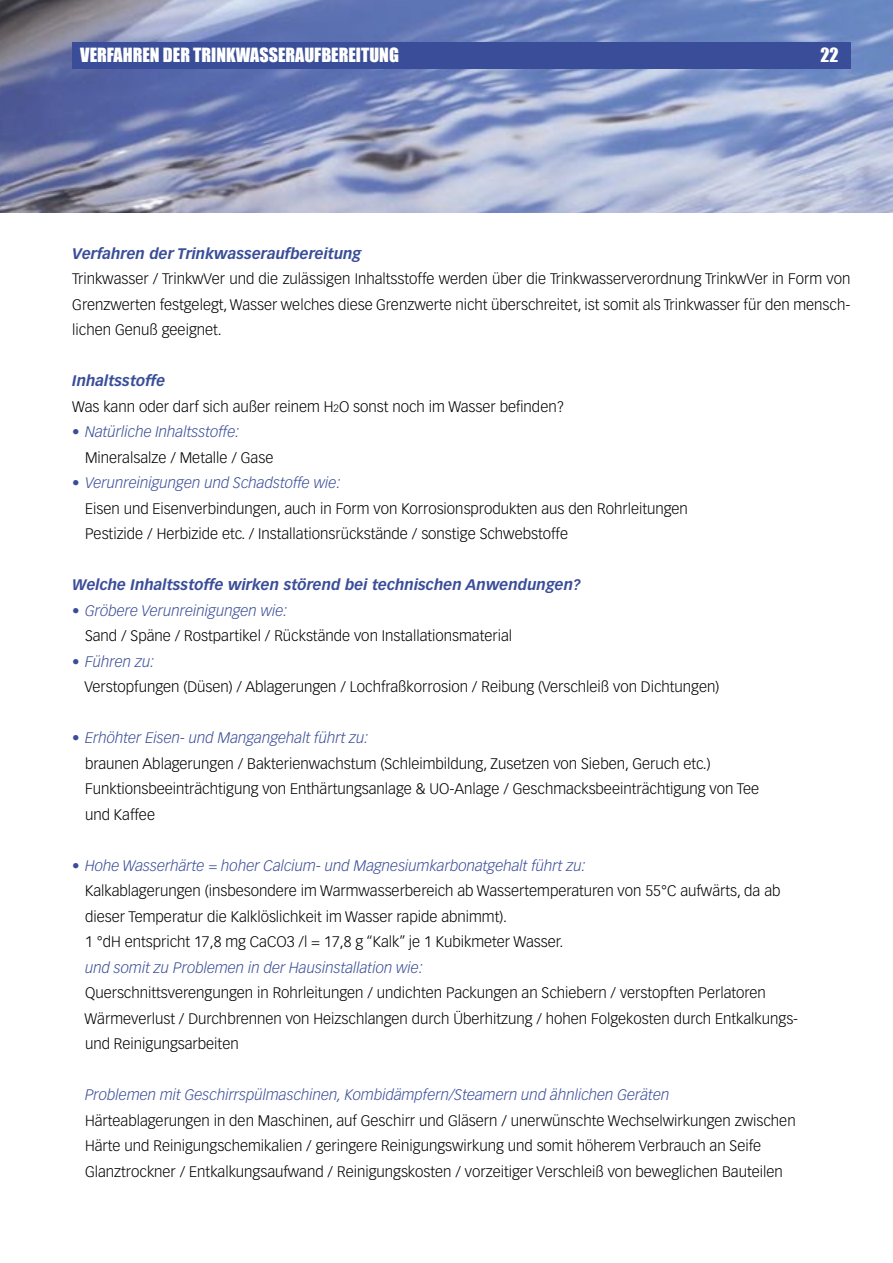
<style>
.page{position:relative;width:893px;height:1263px;background:#fff}
.page>*{position:absolute;margin:0;border:0;box-sizing:border-box;transform-origin:0 0}
.t1{font:18px "Impact";color:#fff}
.t2{font:300 15px/25.5px "Vectora LH";color:#000}
.t3{font:italic 300 15px "Vectora LH";color:#3a4d98}
.t4{font:italic 700 15px "Vectora LH";color:#3a4d98}
.s1{font-weight:700;font-style:italic;color:#3a4d98}
.s2{font-size:10.5px}
.s3{font-weight:400;font-style:italic;color:#3a4d98}
.s4{font-style:italic;color:#3a4d98}
</style>
<div class="page">
<img style="left:0;top:0;width:893px;height:213px">
<div style="left:72px;top:43px;width:778px;height:26px;background:#3a4d98"></div>
<p class="t1" style="left:80px;top:44px;width:320px">VERFAHREN DER TRINKWASSERAUFBEREITUNG</p>
<p class="t1" style="left:820px;top:44px;width:20px">22</p>
<p class="t4" style="left:72px;top:244px;width:291px">Verfahren der Trinkwasseraufbereitung</p>
<p class="t2" style="left:72px;top:266px;width:780px;text-align:justify">Trinkwasser / TrinkwVer und die zulässigen Inhaltsstoffe werden über die Trinkwasserverordnung TrinkwVer in Form von Grenzwerten festgelegt, Wasser welches diese Grenzwerte nicht überschreitet, ist somit als Trinkwasser für den mensch&shy;lichen Genuß geeignet.</p>
<p class="t2" style="left:72px;top:368px;width:494px"><span class="s1">Inhaltsstoffe<br></span>Was kann oder darf sich außer reinem H<span class="s2">2</span>O sonst noch im Wasser befinden?</p>
<p class="t2" style="left:85px;top:419px;width:190px;text-indent:-13px"><span class="s3">•</span> <span class="s4">Natürliche Inhaltsstoffe:<br></span>Mineralsalze / Metalle / Gase</p>
<p class="t2" style="left:85px;top:470px;width:604px;text-indent:-13px"><span class="s3">•</span> <span class="s4">Verunreinigungen und Schadstoffe wie:<br></span>Eisen und Eisenverbindungen, auch in Form von Korrosionsprodukten aus den Rohrleitungen<br>Pestizide / Herbizide etc. / Installationsrückstände / sonstige Schwebstoffe</p>
<p class="t4" style="left:72px;top:576px;width:510px">Welche Inhaltsstoffe wirken störend bei technischen Anwendungen?</p>
<p class="t2" style="left:85px;top:598px;width:429px;text-indent:-13px"><span class="s3">•</span> <span class="s4">Gröbere Verunreinigungen wie:<br></span>Sand / Späne / Rostpartikel / Rückstände von Installationsmaterial</p>
<p class="t2" style="left:84px;top:649px;width:636px;text-indent:-12px"><span class="s3">•</span> <span class="s4">Führen zu:<br></span>Verstopfungen (Düsen) / Ablagerungen / Lochfraßkorrosion / Reibung (Verschleiß von Dichtungen)</p>
<p class="t2" style="left:85px;top:725px;width:676px;text-indent:-13px"><span class="s3">•</span> <span class="s4">Erhöhter Eisen- und Mangangehalt führt zu:<br></span>braunen Ablagerungen / Bakterienwachstum (Schleimbildung, Zusetzen von Sieben, Geruch etc.)<br>Funktionsbeeinträchtigung von Enthärtungsanlage &amp; UO-Anlage / Geschmacksbeeinträchtigung von Tee und Kaffee</p>
<p class="t2" style="left:85px;top:853px;width:697px;text-indent:-13px"><span class="s3">•</span> <span class="s4">Hohe Wasserhärte = hoher Calcium- und Magnesiumkarbonatgehalt führt zu:<br></span>Kalkablagerungen (insbesondere im Warmwasserbereich ab Wassertemperaturen von 55°C aufwärts, da ab dieser Temperatur die Kalklöslichkeit im Wasser rapide abnimmt).<br>1 °dH entspricht 17,8 mg CaCO3 /l = 17,8 g “Kalk” je 1 Kubikmeter Wasser.</p>
<p class="t3" style="left:85px;top:958px;width:339px">und somit zu Problemen in der Hausinstallation wie:</p>
<p class="t2" style="left:84px;top:980px;width:715px">Querschnittsverengungen in Rohrleitungen / undichten Packungen an Schiebern / verstopften Perlatoren<br>Wärmeverlust / Durchbrennen von Heizschlangen durch Überhitzung / hohen Folgekosten durch Entkalkungs&shy;und Reinigungsarbeiten</p>
<p class="t3" style="left:85px;top:1086px;width:586px">Problemen mit Geschirrspülmaschinen, Kombidämpfern/Steamern und ähnlichen Geräten</p>
<p class="t2" style="left:85px;top:1108px;width:712px">Härteablagerungen in den Maschinen, auf Geschirr und Gläsern / unerwünschte Wechselwirkungen zwischen<br>Härte und Reinigungschemikalien / geringere Reinigungswirkung und somit höherem Verbrauch an Seife<br>Glanztrockner / Entkalkungsaufwand / Reinigungskosten / vorzeitiger Verschleiß von beweglichen Bauteilen</p>
</div>
